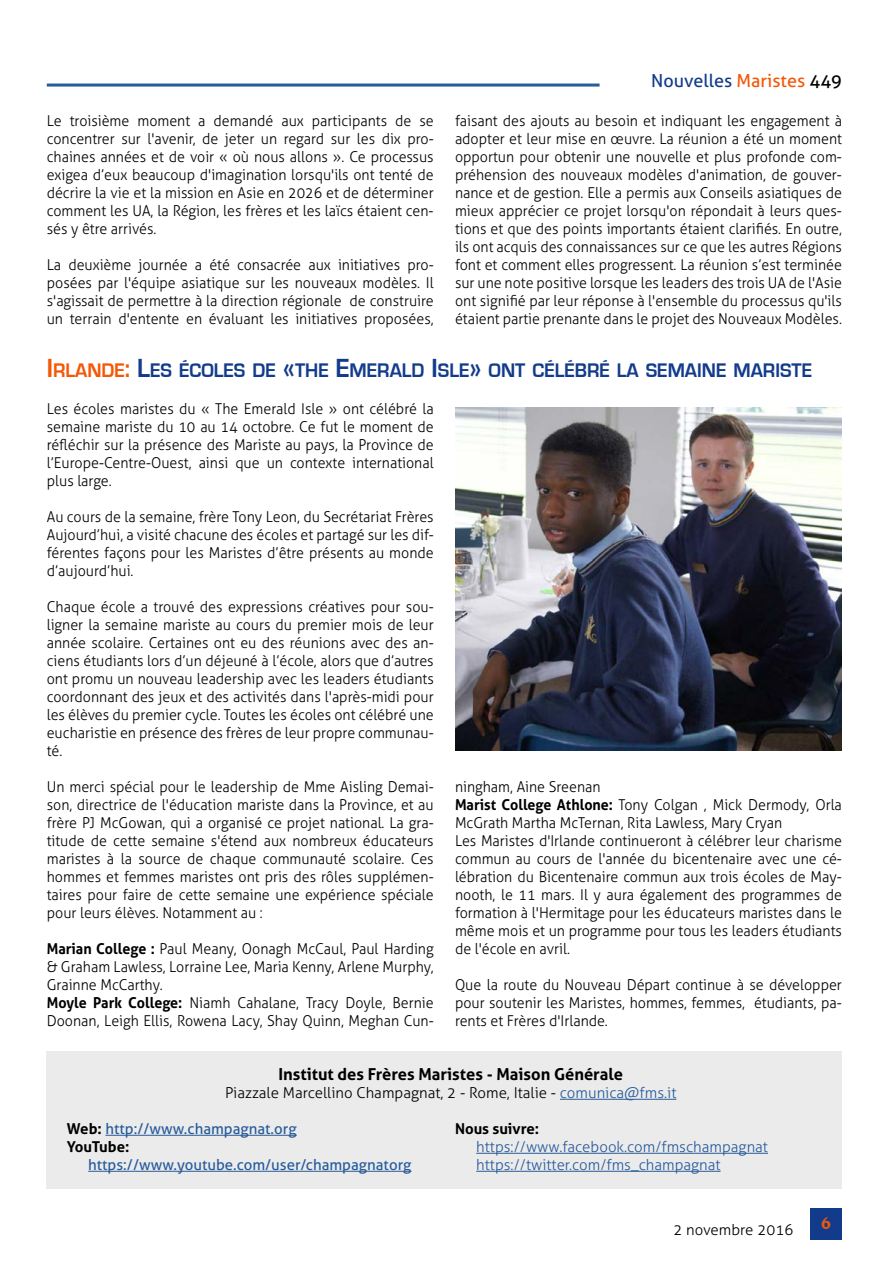
<style>
.page{position:relative;width:893px;height:1263px;background:#fff}
.page>*{position:absolute;margin:0;border:0;box-sizing:border-box;transform-origin:0 0}
.t1{font:700 20.25px "Eurostile";color:#123b8b;scale:.95 1}
.t2{font:18px "Aller";color:#123b8b}
.t3{font:700 18px "Novarese IT Cby BT";color:#f45706}
.t4{font:700 16.5px "Aller";color:#000}
.t5{font:300 15px/18px "Aller";color:#000;text-align:justify;scale:.95 1}
.t6{font:15px/18px "Aller";color:#275b9b}
.t7{font:300 15px/18px "Aller";color:#275b9b}
.t8{font:300 15px "Aller";color:#000}
.t9{font:700 15px "Aller";color:#000}
.s1{color:#f45706}
.s2{color:#000}
.s3{font-size:27px;color:#f45706}
.s4{font-size:27px}
.s5{font-weight:700}
.s6{color:#275b9b}
.s7{font-weight:700;color:#000}
</style>
<div class="page">
<hr style="left:47px;top:84px;width:553px;height:3px;background:#275b9b">
<div style="left:810px;top:1208px;width:32px;height:31px;background:#123b8b"></div>
<div style="left:47px;top:1051px;width:795px;height:138px;background:#ebebeb"></div>
<hr style="left:560px;top:1099px;width:116px;height:1px;background:#275b9b">
<hr style="left:105px;top:1135px;width:192px;height:1px;background:#275b9b">
<hr style="left:88px;top:1171px;width:323px;height:1px;background:#275b9b">
<hr style="left:476px;top:1153px;width:292px;height:1px;background:#275b9b">
<hr style="left:476px;top:1171px;width:245px;height:1px;background:#275b9b">
<img style="left:455px;top:407px;width:387px;height:344px">
<p class="t5" style="left:47px;top:112px;width:409px">Le troisième moment a demandé aux participants de se concentrer sur l'avenir, de jeter un regard sur les dix pro&shy;chaines années et de voir « où nous allons ». Ce processus exigea d’eux beaucoup d'imagination lorsqu'ils ont tenté de décrire la vie et la mission en Asie en 2026 et de déterminer comment les UA, la Région, les frères et les laïcs étaient cen&shy;sés y être arrivés.</p>
<p class="t5" style="left:47px;top:256px;width:409px">La deuxième journée a été consacrée aux initiatives pro&shy;posées par l'équipe asiatique sur les nouveaux modèles. Il s'agissait de permettre à la direction régionale de construire un terrain d'entente en évaluant les initiatives proposées,</p>
<p class="t2" style="left:651px;top:69px;width:192px">Nouvelles <span class="s1">Maristes</span> <span class="s2">449</span></p>
<p class="t5" style="left:455px;top:112px;width:409px">faisant des ajouts au besoin et indiquant les engagement à adopter et leur mise en œuvre. La réunion a été un moment opportun pour obtenir une nouvelle et plus profonde com&shy;préhension des nouveaux modèles d'animation, de gouver&shy;nance et de gestion. Elle a permis aux Conseils asiatiques de mieux apprécier ce projet lorsqu'on répondait à leurs ques&shy;tions et que des points importants étaient clarifiés. En outre, ils ont acquis des connaissances sur ce que les autres Régions font et comment elles progressent. La réunion s’est terminée sur une note positive lorsque les leaders des trois UA de l'Asie ont signifié par leur réponse à l'ensemble du processus qu'ils étaient partie prenante dans le projet des Nouveaux Modèles.</p>
<h1 class="t1" style="left:47px;top:359px;width:807px"><span class="s3">I</span> <span class="s1">RLANDE</span><span class="s3">:</span> <span class="s4">L</span>ES ÉCOLES DE <span class="s4">«</span>THE <span class="s4">E</span>MERALD <span class="s4">I</span>SLE<span class="s4">»</span> ONT CÉLÉBRÉ LA SEMAINE MARISTE</h1>
<p class="t5" style="left:47px;top:400px;width:409px">Les écoles maristes du « The Emerald Isle » ont célébré la semaine mariste du 10 au 14 octobre. Ce fut le moment de réfléchir sur la présence des Mariste au pays, la Province de l’Europe-Centre-Ouest, ainsi que un contexte international plus large.</p>
<p class="t5" style="left:47px;top:508px;width:409px">Au cours de la semaine, frère Tony Leon, du Secrétariat Frères Aujourd’hui, a visité chacune des écoles et partagé sur les dif&shy;férentes façons pour les Maristes d’être présents au monde d’aujourd’hui.</p>
<p class="t5" style="left:47px;top:598px;width:409px">Chaque école a trouvé des expressions créatives pour sou&shy;ligner la semaine mariste au cours du premier mois de leur année scolaire. Certaines ont eu des réunions avec des an&shy;ciens étudiants lors d’un déjeuné à l’école, alors que d’autres ont promu un nouveau leadership avec les leaders étudiants coordonnant des jeux et des activités dans l'après-midi pour les élèves du premier cycle. Toutes les écoles ont célébré une eucharistie en présence des frères de leur propre communau&shy;té.</p>
<p class="t5" style="left:47px;top:778px;width:409px">Un merci spécial pour le leadership de Mme Aisling Demai&shy;son, directrice de l'éducation mariste dans la Province, et au frère PJ McGowan, qui a organisé ce projet national. La gra&shy;titude de cette semaine s'étend aux nombreux éducateurs maristes à la source de chaque communauté scolaire. Ces hommes et femmes maristes ont pris des rôles supplémen&shy;taires pour faire de cette semaine une expérience spéciale pour leurs élèves. Notamment au :</p>
<p class="t5" style="left:47px;top:940px;width:409px;text-align:left"><span class="s5">Marian College :</span> Paul Meany, Oonagh McCaul, Paul Harding &amp; Graham Lawless, Lorraine Lee, Maria Kenny, Arlene Murphy, Grainne McCarthy.<br><span class="s5">Moyle Park College:</span> Niamh Cahalane, Tracy Doyle, Bernie Doonan, Leigh Ellis, Rowena Lacy, Shay Quinn, Meghan Cun-</p>
<p class="t5" style="left:455px;top:778px;width:409px;text-align:left">ningham, Aine Sreenan<br><span class="s5">Marist College Athlone:</span> Tony Colgan , Mick Dermody, Orla McGrath Martha McTernan, Rita Lawless, Mary Cryan<br>Les Maristes d'Irlande continueront à célébrer leur charisme commun au cours de l'année du bicentenaire avec une cé&shy;lébration du Bicentenaire commun aux trois écoles de May&shy;nooth, le 11 mars. Il y aura également des programmes de formation à l'Hermitage pour les éducateurs maristes dans le même mois et un programme pour tous les leaders étudiants de l'école en avril.</p>
<p class="t5" style="left:455px;top:976px;width:409px">Que la route du Nouveau Départ continue à se développer pour soutenir les Maristes, hommes, femmes, étudiants, pa&shy;rents et Frères d'Irlande.</p>
<p class="t4" style="left:278px;top:1064px;width:346px">Institut des Frères Maristes - Maison Générale</p>
<p class="t8" style="left:225px;top:1084px;width:453px">Piazzale Marcellino Champagnat, 2 - Rome, Italie - <span class="s6">comunica@fms.it</span></p>
<p class="t6" style="left:67px;top:1120px;width:231px"><span class="s7">Web:</span> http://www.champagnat.org<br><span class="s7">YouTube:</span></p>
<p class="t6" style="left:88px;top:1156px;width:325px">https://www.youtube.com/user/champagnatorg</p>
<p class="t9" style="left:455px;top:1119px;width:86px">Nous suivre:</p>
<p class="t7" style="left:476px;top:1138px;width:293px">https://www.facebook.com/fmschampagnat https://twitter.com/fms_champagnat</p>
<p class="t8" style="left:673px;top:1220px;width:121px">2 novembre 2016</p>
<p class="t3" style="left:821px;top:1212px;width:12px">6</p>
</div>
